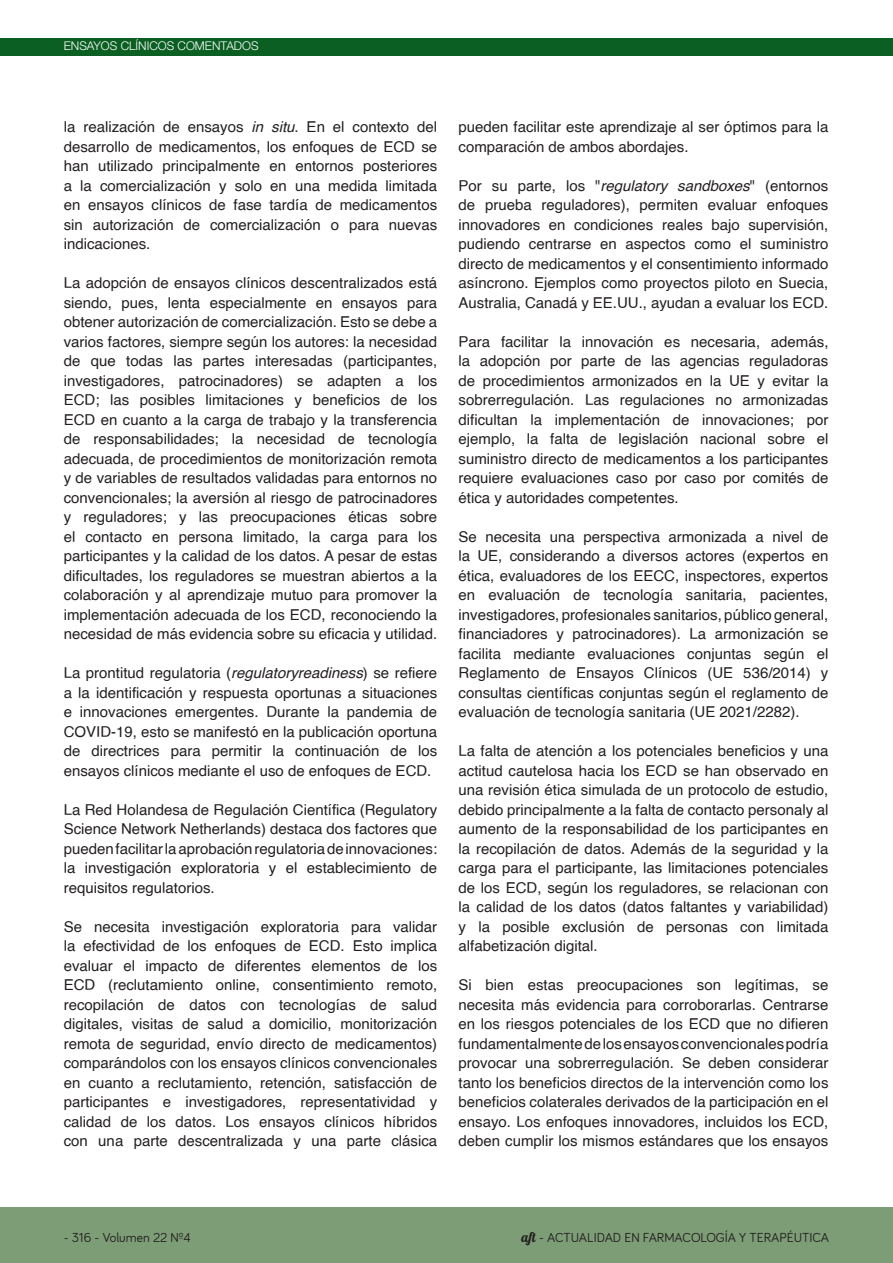
<style>
.page{position:relative;width:893px;height:1263px;background:#fff}
.page>*{position:absolute;margin:0;border:0;box-sizing:border-box;transform-origin:0 0}
.PÁRRAFO{font:15px/19.5px "Helvetica";color:#231f20;text-align:justify}
.NUMERACIÓN{font:13.5px "Bariol";color:#231f20}
.t1{font:300 12px "Helvetica Neue";color:#fff}
.s1{font-style:italic}
.s2{font-family:"Lobster 1.4"}
</style>
<div class="page">
<div style="left:0;top:1208px;width:893px;height:55px;background:#7d9d76"></div>
<div style="left:0;top:38px;width:893px;height:17px;background:#0b5f22"></div>
<p class="t1" style="left:64px;top:38px;width:196px">ENSAYOS CLÍNICOS COMENTADOS</p>
<p class="PÁRRAFO" style="left:64px;top:117px;width:375px">la realización de ensayos <span class="s1">in situ</span>. En el contexto del desarrollo de medicamentos, los enfoques de ECD se han utilizado principalmente en entornos posteriores a la comercialización y solo en una medida limitada en ensayos clínicos de fase tardía de medicamentos sin autorización de comercialización o para nuevas indicaciones.</p>
<p class="PÁRRAFO" style="left:64px;top:273px;width:375px">La adopción de ensayos clínicos descentralizados está siendo, pues, lenta especialmente en ensayos para obtener autorización de comercialización. Esto se debe a varios factores, siempre según los autores: la necesidad de que todas las partes interesadas (participantes, investigadores, patrocinadores) se adapten a los ECD; las posibles limitaciones y beneficios de los ECD en cuanto a la carga de trabajo y la transferencia de responsabilidades; la necesidad de tecnología adecuada, de procedimientos de monitorización remota y de variables de resultados validadas para entornos no convencionales; la aversión al riesgo de patrocinadores y reguladores; y las preocupaciones éticas sobre el contacto en persona limitado, la carga para los participantes y la calidad de los datos. A pesar de estas dificultades, los reguladores se muestran abiertos a la colaboración y al aprendizaje mutuo para promover la implementación adecuada de los ECD, reconociendo la necesidad de más evidencia sobre su eficacia y utilidad.</p>
<p class="PÁRRAFO" style="left:64px;top:663px;width:375px">La prontitud regulatoria (<span class="s1">regulatoryreadiness</span>) se refiere a la identificación y respuesta oportunas a situaciones e innovaciones emergentes. Durante la pandemia de COVID-19, esto se manifestó en la publicación oportuna de directrices para permitir la continuación de los ensayos clínicos mediante el uso de enfoques de ECD.</p>
<p class="PÁRRAFO" style="left:64px;top:800px;width:375px">La Red Holandesa de Regulación Científica (Regulatory Science Network Netherlands) destaca dos factores que pueden facilitar la aprobación regulatoria de innovaciones: la investigación exploratoria y el establecimiento de requisitos regulatorios.</p>
<p class="PÁRRAFO" style="left:64px;top:917px;width:375px">Se necesita investigación exploratoria para validar la efectividad de los enfoques de ECD. Esto implica evaluar el impacto de diferentes elementos de los ECD (reclutamiento online, consentimiento remoto, recopilación de datos con tecnologías de salud digitales, visitas de salud a domicilio, monitorización remota de seguridad, envío directo de medicamentos) comparándolos con los ensayos clínicos convencionales en cuanto a reclutamiento, retención, satisfacción de participantes e investigadores, representatividad y calidad de los datos. Los ensayos clínicos híbridos con una parte descentralizada y una parte clásica</p>
<p class="PÁRRAFO" style="left:459px;top:117px;width:371px">pueden facilitar este aprendizaje al ser óptimos para la comparación de ambos abordajes.</p>
<p class="PÁRRAFO" style="left:459px;top:176px;width:371px">Por su parte, los "<span class="s1">regulatory sandboxes</span>" (entornos de prueba reguladores), permiten evaluar enfoques innovadores en condiciones reales bajo supervisión, pudiendo centrarse en aspectos como el suministro directo de medicamentos y el consentimiento informado asíncrono. Ejemplos como proyectos piloto en Suecia, Australia, Canadá y EE.UU., ayudan a evaluar los ECD.</p>
<p class="PÁRRAFO" style="left:459px;top:332px;width:371px">Para facilitar la innovación es necesaria, además, la adopción por parte de las agencias reguladoras de procedimientos armonizados en la UE y evitar la sobrerregulación. Las regulaciones no armonizadas dificultan la implementación de innovaciones; por ejemplo, la falta de legislación nacional sobre el suministro directo de medicamentos a los participantes requiere evaluaciones caso por caso por comités de ética y autoridades competentes.</p>
<p class="PÁRRAFO" style="left:459px;top:527px;width:371px">Se necesita una perspectiva armonizada a nivel de la UE, considerando a diversos actores (expertos en ética, evaluadores de los EECC, inspectores, expertos en evaluación de tecnología sanitaria, pacientes, investigadores, profesionales sanitarios, público general, financiadores y patrocinadores). La armonización se facilita mediante evaluaciones conjuntas según el Reglamento de Ensayos Clínicos (UE 536/2014) y consultas científicas conjuntas según el reglamento de evaluación de tecnología sanitaria (UE 2021/2282).</p>
<p class="PÁRRAFO" style="left:459px;top:741px;width:371px">La falta de atención a los potenciales beneficios y una actitud cautelosa hacia los ECD se han observado en una revisión ética simulada de un protocolo de estudio, debido principalmente a la falta de contacto personaly al aumento de la responsabilidad de los participantes en la recopilación de datos. Además de la seguridad y la carga para el participante, las limitaciones potenciales de los ECD, según los reguladores, se relacionan con la calidad de los datos (datos faltantes y variabilidad) y la posible exclusión de personas con limitada alfabetización digital.</p>
<p class="PÁRRAFO" style="left:459px;top:975px;width:371px">Si bien estas preocupaciones son legítimas, se necesita más evidencia para corroborarlas. Centrarse en los riesgos potenciales de los ECD que no difieren fundamentalmente de los ensayos convencionales podría provocar una sobrerregulación. Se deben considerar tanto los beneficios directos de la intervención como los beneficios colaterales derivados de la participación en el ensayo. Los enfoques innovadores, incluidos los ECD, deben cumplir los mismos estándares que los ensayos</p>
<p class="NUMERACIÓN" style="left:64px;top:1230px;width:129px">- 316 - Volumen 22 Nº4</p>
<p class="NUMERACIÓN" style="left:522px;top:1230px;width:309px"><span class="s2">aft</span> - ACTUALIDAD EN FARMACOLOGÍA Y TERAPÉUTICA</p>
<p class="NUMERACIÓN" style="left:705px;top:1230px;width:126px">Volumen 22 Nº2 - 121 -</p>
</div>
